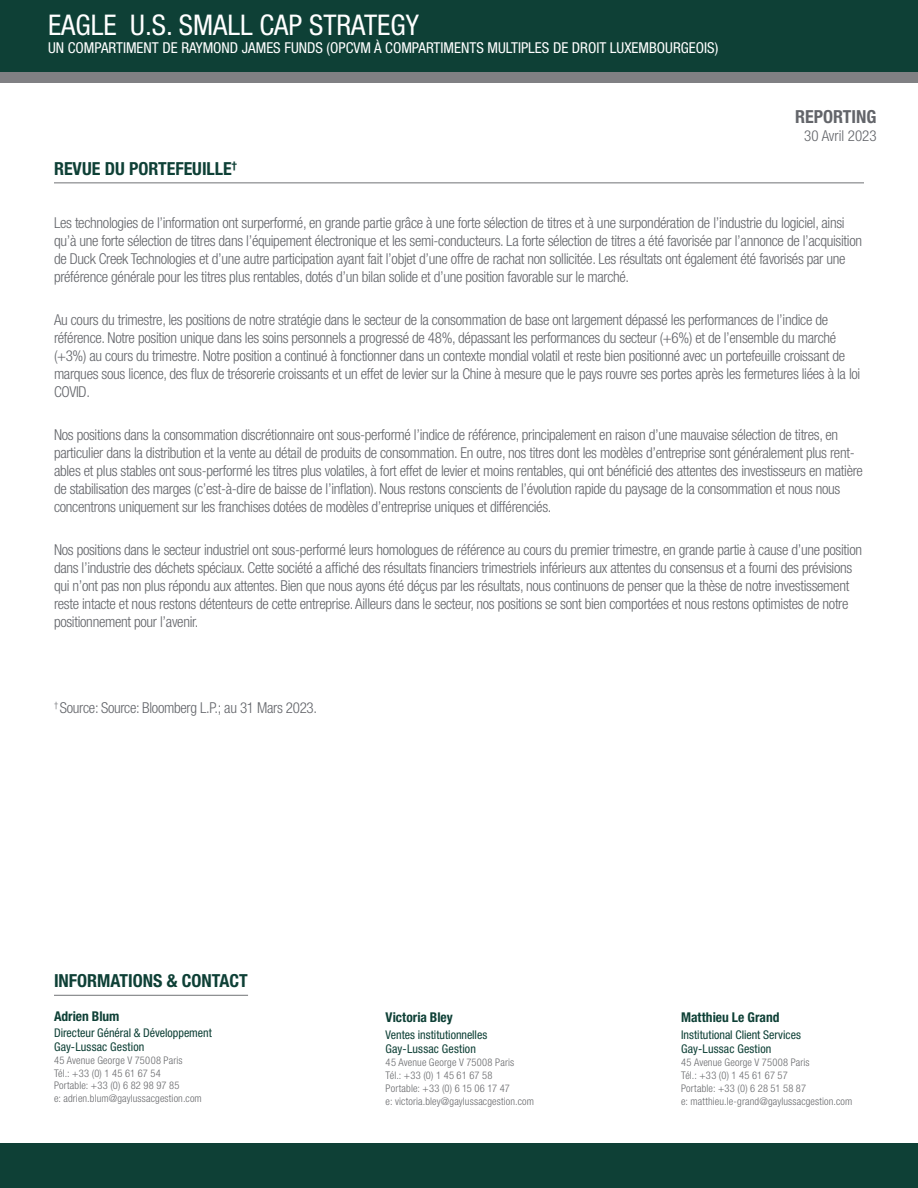
<style>
.page{position:relative;width:918px;height:1188px;background:#fff}
.page>*{position:absolute;margin:0;border:0;box-sizing:border-box;transform-origin:0 0}
.t1{font:condensed 28.5px "Helvetica Neue LT Std";color:#fff}
.Header__Bottom_Line{font:700 condensed 18px "Helvetica Neue LT Std";color:#0e4036}
.t2{font:700 condensed 18px "Helvetica Neue LT Std";color:#63656a}
.t3{font:300 condensed 15px/18px "Helvetica Neue LT Std";letter-spacing:-.02em;color:#63656a}
.t4{font:condensed 15px "Helvetica Neue LT Std";color:#fff}
.t5{font:300 condensed 15px "Helvetica Neue LT Std";color:#63656a}
.S__01__Names_Title{font:700 condensed 13.5px "Helvetica Neue LT Std";color:#0e4036}
.S__01__Names_Subtitl{font:condensed 12px "Helvetica Neue LT Std";color:#0e4036}
.S__03__Bullet{font:condensed 12px "Helvetica Neue LT Std";letter-spacing:.015em;color:#0e4036}
.S__03__Bullet-2{font:300 condensed 10.5px "Helvetica Neue LT Std";letter-spacing:.015em;color:#68696c}
</style>
<div class="page">
<div style="left:0;top:1143px;width:918px;height:45px;background:#0e4036"></div>
<div style="left:0;top:24px;width:918px;height:58px;background:#808083"></div>
<div style="left:0;top:0;width:918px;height:72px;background:#0e4036"></div>
<hr style="left:54px;top:995px;width:194px;height:1px;background:#808285">
<hr style="left:54px;top:182px;width:810px;height:1px;background:#808285">
<p class="t1" style="left:48px;top:9px;width:372px">EAGLE U.S. SMALL CAP STRATEGY</p>
<p class="t4" style="left:48px;top:39px;width:672px">UN COMPARTIMENT DE RAYMOND JAMES FUNDS (OPCVM À COMPARTIMENTS MULTIPLES DE DROIT LUXEMBOURGEOIS)</p>
<p class="Header__Bottom_Line" style="left:54px;top:157px;width:185px">REVUE DU PORTEFEUILLE<sup>†</sup></p>
<p class="t2" style="left:795px;top:106px;width:83px">REPORTING</p>
<p class="t5" style="left:804px;top:127px;width:74px">30 Avril 2023</p>
<p class="t3" style="left:54px;top:213px;width:810px">Les technologies de l’information ont surperformé, en grande partie grâce à une forte sélection de titres et à une surpondération de l’industrie du logiciel, ainsi qu’à une forte sélection de titres dans l’équipement électronique et les semi-conducteurs. La forte sélection de titres a été favorisée par l’annonce de l’acquisition de Duck Creek Technologies et d’une autre participation ayant fait l’objet d’une offre de rachat non sollicitée. Les résultats ont également été favorisés par une préférence générale pour les titres plus rentables, dotés d’un bilan solide et d’une position favorable sur le marché.</p>
<p class="t3" style="left:54px;top:310px;width:808px">Au cours du trimestre, les positions de notre stratégie dans le secteur de la consommation de base ont largement dépassé les performances de l’indice de référence. Notre position unique dans les soins personnels a progressé de 48%, dépassant les performances du secteur (+6%) et de l’ensemble du marché (+3%) au cours du trimestre. Notre position a continué à fonctionner dans un contexte mondial volatil et reste bien positionné avec un portefeuille croissant de marques sous licence, des flux de trésorerie croissants et un effet de levier sur la Chine à mesure que le pays rouvre ses portes après les fermetures liées à la loi COVID.</p>
<p class="t3" style="left:54px;top:425px;width:811px">Nos positions dans la consommation discrétionnaire ont sous-performé l’indice de référence, principalement en raison d’une mauvaise sélection de titres, en particulier dans la distribution et la vente au détail de produits de consommation. En outre, nos titres dont les modèles d’entreprise sont généralement plus rent&shy;ables et plus stables ont sous-performé les titres plus volatiles, à fort effet de levier et moins rentables, qui ont bénéficié des attentes des investisseurs en matière de stabilisation des marges (c’est-à-dire de baisse de l’inflation). Nous restons conscients de l’évolution rapide du paysage de la consommation et nous nous concentrons uniquement sur les franchises dotées de modèles d’entreprise uniques et différenciés.</p>
<p class="t3" style="left:54px;top:540px;width:810px">Nos positions dans le secteur industriel ont sous-performé leurs homologues de référence au cours du premier trimestre, en grande partie à cause d’une position dans l’industrie des déchets spéciaux. Cette société a affiché des résultats financiers trimestriels inférieurs aux attentes du consensus et a fourni des prévisions qui n’ont pas non plus répondu aux attentes. Bien que nous ayons été déçus par les résultats, nous continuons de penser que la thèse de notre investissement reste intacte et nous restons détenteurs de cette entreprise. Ailleurs dans le secteur, nos positions se sont bien comportées et nous restons optimistes de notre positionnement pour l’avenir.</p>
<p class="t3" style="left:54px;top:699px;width:265px"><sup>†</sup> Source: Source: Bloomberg L.P.; au 31 Mars 2023.</p>
<p class="Header__Bottom_Line" style="left:54px;top:970px;width:195px">INFORMATIONS &amp; CONTACT</p>
<p class="S__01__Names_Title" style="left:54px;top:1008px;width:67px">Adrien Blum</p>
<p class="S__01__Names_Subtitl" style="left:54px;top:1026px;width:159px">Directeur Général &amp; Développement</p>
<p class="S__03__Bullet" style="left:54px;top:1040px;width:92px">Gay-Lussac Gestion</p>
<p class="S__03__Bullet-2" style="left:54px;top:1054px;width:130px">45 Avenue George V 75008 Paris</p>
<p class="S__03__Bullet-2" style="left:54px;top:1067px;width:108px">Tél.: +33 (0) 1 45 61 67 54</p>
<p class="S__03__Bullet-2" style="left:54px;top:1079px;width:127px">Portable: +33 (0) 6 82 98 97 85</p>
<p class="S__03__Bullet-2" style="left:54px;top:1092px;width:149px">e: adrien.blum@gaylussacgestion.com</p>
<p class="S__01__Names_Title" style="left:386px;top:1010px;width:69px">Victoria Bley</p>
<p class="S__01__Names_Subtitl" style="left:386px;top:1028px;width:103px">Ventes institutionnelles</p>
<p class="S__01__Names_Subtitl" style="left:386px;top:1042px;width:92px">Gay-Lussac Gestion</p>
<p class="S__03__Bullet-2" style="left:386px;top:1056px;width:130px">45 Avenue George V 75008 Paris</p>
<p class="S__03__Bullet-2" style="left:386px;top:1069px;width:108px">Tél.: +33 (0) 1 45 61 67 58</p>
<p class="S__03__Bullet-2" style="left:386px;top:1082px;width:126px">Portable: +33 (0) 6 15 06 17 47</p>
<p class="S__03__Bullet-2" style="left:386px;top:1095px;width:150px">e: victoria.bley@gaylussacgestion.com</p>
<p class="S__01__Names_Title" style="left:681px;top:1010px;width:100px">Matthieu Le Grand</p>
<p class="S__01__Names_Subtitl" style="left:681px;top:1028px;width:121px">Institutional Client Services</p>
<p class="S__01__Names_Subtitl" style="left:681px;top:1042px;width:92px">Gay-Lussac Gestion</p>
<p class="S__03__Bullet-2" style="left:681px;top:1056px;width:130px">45 Avenue George V 75008 Paris</p>
<p class="S__03__Bullet-2" style="left:681px;top:1069px;width:108px">Tél.: +33 (0) 1 45 61 67 57</p>
<p class="S__03__Bullet-2" style="left:681px;top:1082px;width:127px">Portable: +33 (0) 6 28 51 58 87</p>
<p class="S__03__Bullet-2" style="left:681px;top:1095px;width:173px">e: matthieu.le-grand@gaylussacgestion.com</p>
</div>
